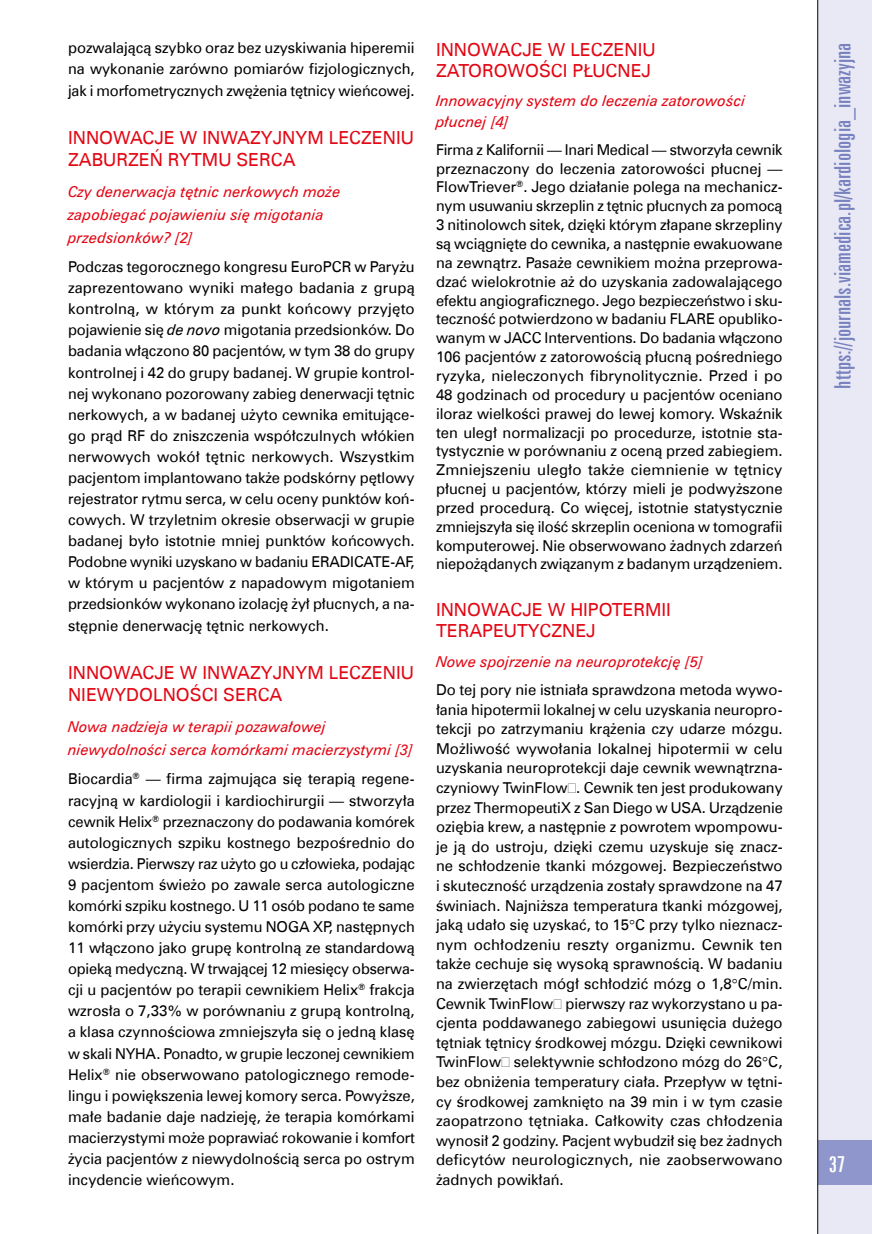
<style>
.page{position:relative;width:872px;height:1234px;background:#fff}
.page>*{position:absolute;margin:0;border:0;box-sizing:border-box;transform-origin:0 0}
.t1{font:22.5px "Zurich X Cn EU";color:#7882bf;scale:1.07 1}
.t2{font:22.5px "Zurich X Cn EU";color:#fff;scale:1.07 1}
.t3{font:18px/22.5px "Zurich EU";color:#e30613}
.t4{font:15px/21px "Zurich EU";color:#000;text-align:justify}
.t5{font:italic 15px/22.5px "Zurich EU";color:#e30613}
.s1{font-style:italic}
</style>
<div class="page">
<div style="left:817px;top:0;width:55px;height:1233px;background:#e9e9f6"></div>
<div style="left:817px;top:1140px;width:55px;height:44px;background:#8f96cb"></div>
<hr style="left:817px;top:0;width:1px;height:1233px;background:#000">
<p class="t4" style="left:68px;top:37px;width:348px">pozwalającą szybko oraz bez uzyskiwania hiperemii na wykonanie zarówno pomiarów fizjologicznych, jak i morfometrycznych zwężenia tętnicy wieńcowej.</p>
<p class="t3" style="left:68px;top:126px;width:347px">INNOWACJE W INWAZYJNYM LECZENIU<br>ZABURZEŃ RYTMU SERCA</p>
<p class="t5" style="left:68px;top:180px;width:274px">Czy denerwacja tętnic nerkowych może zapobiegać pojawieniu się migotania przedsionków? [2]</p>
<p class="t4" style="left:68px;top:256px;width:348px">Podczas tegorocznego kongresu EuroPCR w Paryżu zaprezentowano wyniki małego badania z grupą kontrolną, w którym za punkt końcowy przyjęto pojawienie się <span class="s1">de novo</span> migotania przedsionków. Do badania włączono 80 pacjentów, w tym 38 do grupy kontrolnej i 42 do grupy badanej. W grupie kontrol&shy;nej wykonano pozorowany zabieg denerwacji tętnic nerkowych, a w badanej użyto cewnika emitujące&shy;go prąd RF do zniszczenia współczulnych włókien nerwowych wokół tętnic nerkowych. Wszystkim pacjentom implantowano także podskórny pętlowy rejestrator rytmu serca, w celu oceny punktów koń&shy;cowych. W trzyletnim okresie obserwacji w grupie badanej było istotnie mniej punktów końcowych.<br>Podobne wyniki uzyskano w badaniu ERADICATE-AF, w którym u pacjentów z napadowym migotaniem przedsionków wykonano izolację żył płucnych, a na&shy;stępnie denerwację tętnic nerkowych.</p>
<p class="t3" style="left:68px;top:660px;width:347px">INNOWACJE W INWAZYJNYM LECZENIU<br>NIEWYDOLNOŚCI SERCA</p>
<p class="t5" style="left:68px;top:715px;width:346px">Nowa nadzieja w terapii pozawałowej niewydolności serca komórkami macierzystymi [3]</p>
<p class="t4" style="left:68px;top:768px;width:348px">Biocardia<sup>®</sup> — firma zajmująca się terapią regene&shy;racyjną w kardiologii i kardiochirurgii — stworzyła cewnik Helix<sup>®</sup> przeznaczony do podawania komórek autologicznych szpiku kostnego bezpośrednio do wsierdzia. Pierwszy raz użyto go u człowieka, podając 9 pacjentom świeżo po zawale serca autologiczne komórki szpiku kostnego. U 11 osób podano te same komórki przy użyciu systemu NOGA XP, następnych 11 włączono jako grupę kontrolną ze standardową opieką medyczną. W trwającej 12 miesięcy obserwa&shy;cji u pacjentów po terapii cewnikiem Helix<sup>®</sup> frakcja wzrosła o 7,33% w porównaniu z grupą kontrolną, a klasa czynnościowa zmniejszyła się o jedną klasę w skali NYHA. Ponadto, w grupie leczonej cewnikiem Helix<sup>®</sup> nie obserwowano patologicznego remode&shy;lingu i powiększenia lewej komory serca. Powyższe, małe badanie daje nadzieję, że terapia komórkami macierzystymi może poprawiać rokowanie i komfort życia pacjentów z niewydolnością serca po ostrym incydencie wieńcowym.</p>
<p class="t3" style="left:436px;top:38px;width:221px;line-height:21.1px">INNOWACJE W LECZENIU<br>ZATOROWOŚCI PŁUCNEJ</p>
<p class="t5" style="left:436px;top:90px;width:311px;line-height:21.1px">Innowacyjny system do leczenia zatorowości płucnej [4]</p>
<p class="t4" style="left:436px;top:140px;width:348px;line-height:18.9px">Firma z Kalifornii — Inari Medical — stworzyła cewnik przeznaczony do leczenia zatorowości płucnej — FlowTriever<sup>®</sup>. Jego działanie polega na mechanicz&shy;nym usuwaniu skrzeplin z tętnic płucnych za pomocą 3 nitinolowch sitek, dzięki którym złapane skrzepliny są wciągnięte do cewnika, a następnie ewakuowane na zewnątrz. Pasaże cewnikiem można przeprowa&shy;dzać wielokrotnie aż do uzyskania zadowalającego efektu angiograficznego. Jego bezpieczeństwo i sku&shy;teczność potwierdzono w badaniu FLARE opubliko&shy;wanym w JACC Interventions. Do badania włączono 106 pacjentów z zatorowością płucną pośredniego ryzyka, nieleczonych fibrynolitycznie. Przed i po 48 godzinach od procedury u pacjentów oceniano iloraz wielkości prawej do lewej komory. Wskaźnik ten uległ normalizacji po procedurze, istotnie sta&shy;tystycznie w porównaniu z oceną przed zabiegiem.<br>Zmniejszeniu uległo także ciemnienie w tętnicy płucnej u pacjentów, którzy mieli je podwyższone przed procedurą. Co więcej, istotnie statystycznie zmniejszyła się ilość skrzeplin oceniona w tomografii komputerowej. Nie obserwowano żadnych zdarzeń niepożądanych związanym z badanym urządzeniem.</p>
<p class="t3" style="left:436px;top:599px;width:236px;line-height:21.1px">INNOWACJE W HIPOTERMII<br>TERAPEUTYCZNEJ</p>
<p class="t5" style="left:436px;top:649px;width:268px">Nowe spojrzenie na neuroprotekcję [5]</p>
<p class="t4" style="left:436px;top:679px;width:348px;line-height:19.6px">Do tej pory nie istniała sprawdzona metoda wywo&shy;łania hipotermii lokalnej w celu uzyskania neuropro&shy;tekcji po zatrzymaniu krążenia czy udarze mózgu.<br>Możliwość wywołania lokalnej hipotermii w celu uzyskania neuroprotekcji daje cewnik wewnątrzna&shy;czyniowy TwinFlow . Cewnik ten jest produkowany przez ThermopeutiX z San Diego w USA. Urządzenie oziębia krew, a następnie z powrotem wpompowu&shy;je ją do ustroju, dzięki czemu uzyskuje się znacz&shy;ne schłodzenie tkanki mózgowej. Bezpieczeństwo i skuteczność urządzenia zostały sprawdzone na 47 świniach. Najniższa temperatura tkanki mózgowej, jaką udało się uzyskać, to 15 C przy tylko nieznacz&shy;nym ochłodzeniu reszty organizmu. Cewnik ten także cechuje się wysoką sprawnością. W badaniu na zwierzętach mógł schłodzić mózg o 1,8 C/min.<br>Cewnik TwinFlow pierwszy raz wykorzystano u pa&shy;cjenta poddawanego zabiegowi usunięcia dużego tętniak tętnicy środkowej mózgu. Dzięki cewnikowi TwinFlow selektywnie schłodzono mózg do 26 C, bez obniżenia temperatury ciała. Przepływ w tętni&shy;cy środkowej zamknięto na 39 min i w tym czasie zaopatrzono tętniaka. Całkowity czas chłodzenia wynosił 2 godziny. Pacjent wybudził się bez żadnych deficytów neurologicznych, nie zaobserwowano żadnych powikłań.</p>
<h1 class="t1" style="left:829px;top:388px;width:325px;rotate:-90deg">https://journals.viamedica.pl/kardiologia_inwazyjna</h1>
<h1 class="t2" style="left:828px;top:1150px;width:17px">37</h1>
</div>
